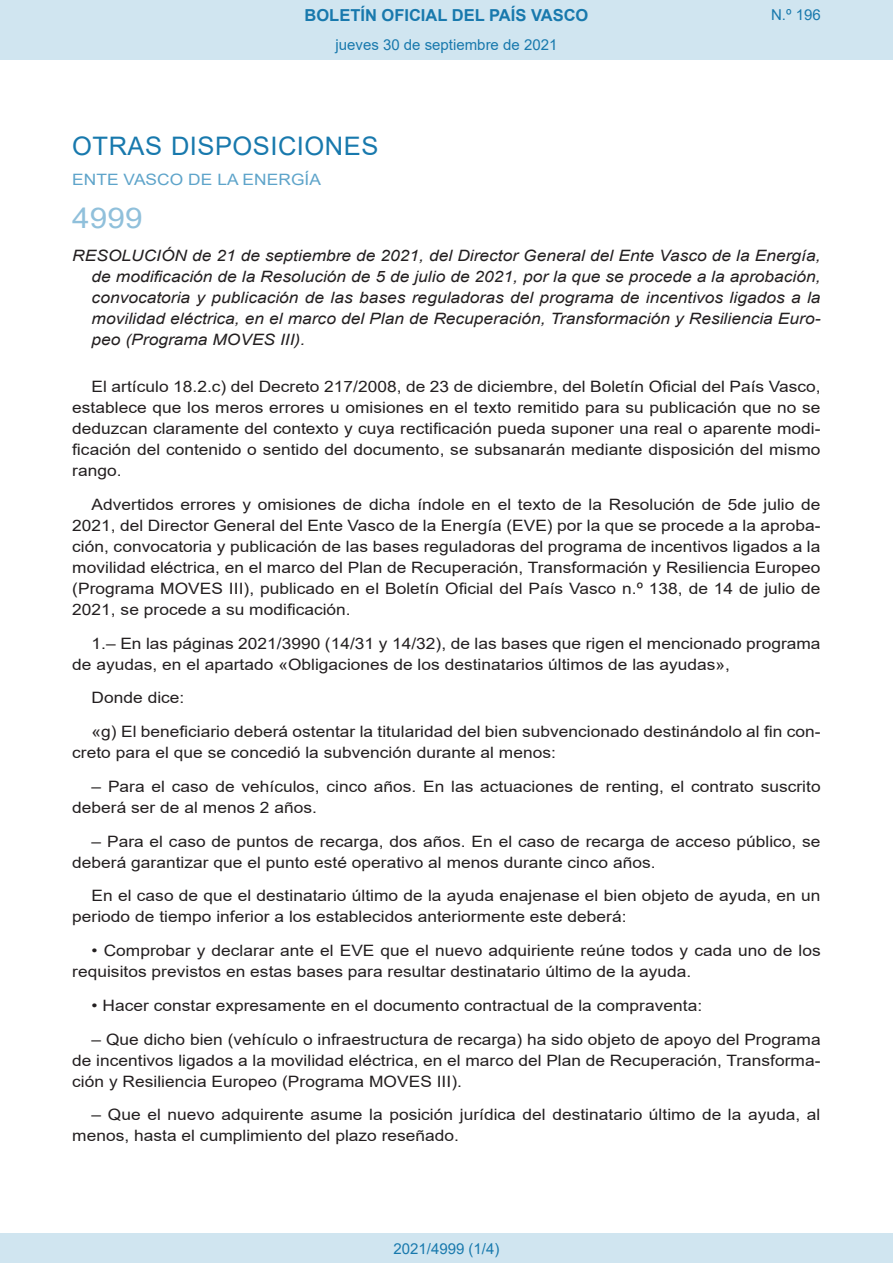
<style>
.page{position:relative;width:893px;height:1263px;background:#fff}
.page>*{position:absolute;margin:0;border:0;box-sizing:border-box;transform-origin:0 0}
.BOPVOrden{font:28.5px "Arial";color:#90c0db;scale:1.11 1}
.BOPVSeccion{font:25.5px "Arial";letter-spacing:.02em;color:#1879ad}
.t1{font:700 16.5px "Arial";color:#1879ad}
.BOPVDetalle{font:15.6px/21px "Arial";color:#231f20;scale:1.11 1}
.BOPVTitulo{font:italic 15.6px/21px "Arial";color:#231f20;text-align:justify;scale:1.11 1}
.BOPVOrganismo{font:15.6px "Arial";letter-spacing:.005em;color:#5ea4ca;scale:1.11 1}
.Paginacion_Centro{font:15px "Arial";color:#1879ad}
</style>
<div class="page">
<div style="left:0;top:0;width:893px;height:60px;background:#d0e5f0"></div>
<div style="left:0;top:1233px;width:893px;height:30px;background:#d0e5f0"></div>
<p class="t1" style="left:305px;top:3px;width:285px">BOLETÍN OFICIAL DEL PAÍS VASCO</p>
<p class="Paginacion_Centro" style="left:336px;top:35px;width:223px">jueves 30 de septiembre de 2021</p>
<p class="Paginacion_Centro" style="left:771px;top:5px;width:51px">N.º 196</p>
<p class="BOPVSeccion" style="left:72px;top:128px;width:308px">OTRAS DISPOSICIONES</p>
<p class="BOPVOrganismo" style="left:72px;top:169px;width:226px">ENTE VASCO DE LA ENERGÍA</p>
<p class="BOPVOrden" style="left:72px;top:198px;width:65px">4999</p>
<p class="BOPVTitulo" style="left:92px;top:246px;width:658px;text-indent:-19px">RESOLUCIÓN de 21 de septiembre de 2021, del Director General del Ente Vasco de la Energía, de modificación de la Resolución de 5 de julio de 2021, por la que se procede a la aprobación, convocatoria y publicación de las bases reguladoras del programa de incentivos ligados a la movilidad eléctrica, en el marco del Plan de Recuperación, Transformación y Resiliencia Euro&shy;peo (Programa MOVES III).</p>
<p class="BOPVDetalle" style="left:72px;top:376px;width:676px;text-align:justify;text-indent:19px">El artículo 18.2.c) del Decreto 217/2008, de 23 de diciembre, del Boletín Oficial del País Vasco, establece que los meros errores u omisiones en el texto remitido para su publicación que no se deduzcan claramente del contexto y cuya rectificación pueda suponer una real o aparente modi&shy;ficación del contenido o sentido del documento, se subsanarán mediante disposición del mismo rango.</p>
<p class="BOPVDetalle" style="left:72px;top:494px;width:676px;text-align:justify;text-indent:19px">Advertidos errores y omisiones de dicha índole en el texto de la Resolución de 5de julio de 2021, del Director General del Ente Vasco de la Energía (EVE) por la que se procede a la aproba&shy;ción, convocatoria y publicación de las bases reguladoras del programa de incentivos ligados a la movilidad eléctrica, en el marco del Plan de Recuperación, Transformación y Resiliencia Europeo (Programa MOVES III), publicado en el Boletín Oficial del País Vasco n.º 138, de 14 de julio de 2021, se procede a su modificación.</p>
<p class="BOPVDetalle" style="left:72px;top:632px;width:676px;text-indent:19px">1.– En las páginas 2021/3990 (14/31 y 14/32), de las bases que rigen el mencionado programa de ayudas, en el apartado «Obligaciones de los destinatarios últimos de las ayudas»,</p>
<p class="BOPVDetalle" style="left:92px;top:687px;width:85px">Donde dice:</p>
<p class="BOPVDetalle" style="left:72px;top:721px;width:676px;text-indent:19px">«g) El beneficiario deberá ostentar la titularidad del bien subvencionado destinándolo al fin con&shy;creto para el que se concedió la subvención durante al menos:</p>
<p class="BOPVDetalle" style="left:72px;top:776px;width:676px;text-indent:19px">– Para el caso de vehículos, cinco años. En las actuaciones de renting, el contrato suscrito deberá ser de al menos 2 años.</p>
<p class="BOPVDetalle" style="left:72px;top:830px;width:676px;text-indent:19px">– Para el caso de puntos de recarga, dos años. En el caso de recarga de acceso público, se deberá garantizar que el punto esté operativo al menos durante cinco años.</p>
<p class="BOPVDetalle" style="left:72px;top:885px;width:676px;text-indent:19px">En el caso de que el destinatario último de la ayuda enajenase el bien objeto de ayuda, en un periodo de tiempo inferior a los establecidos anteriormente este deberá:</p>
<p class="BOPVDetalle" style="left:72px;top:940px;width:676px;text-indent:19px">• Comprobar y declarar ante el EVE que el nuevo adquiriente reúne todos y cada uno de los requisitos previstos en estas bases para resultar destinatario último de la ayuda.</p>
<p class="BOPVDetalle" style="left:92px;top:995px;width:551px">• Hacer constar expresamente en el documento contractual de la compraventa:</p>
<p class="BOPVDetalle" style="left:72px;top:1028px;width:676px;text-align:justify;text-indent:19px">– Que dicho bien (vehículo o infraestructura de recarga) ha sido objeto de apoyo del Programa de incentivos ligados a la movilidad eléctrica, en el marco del Plan de Recuperación, Transforma&shy;ción y Resiliencia Europeo (Programa MOVES III).</p>
<p class="BOPVDetalle" style="left:72px;top:1104px;width:675px;text-indent:19px">– Que el nuevo adquirente asume la posición jurídica del destinatario último de la ayuda, al menos, hasta el cumplimiento del plazo reseñado.</p>
<p class="Paginacion_Centro" style="left:393px;top:1238px;width:107px">2021/4999 (1/4)</p>
</div>
